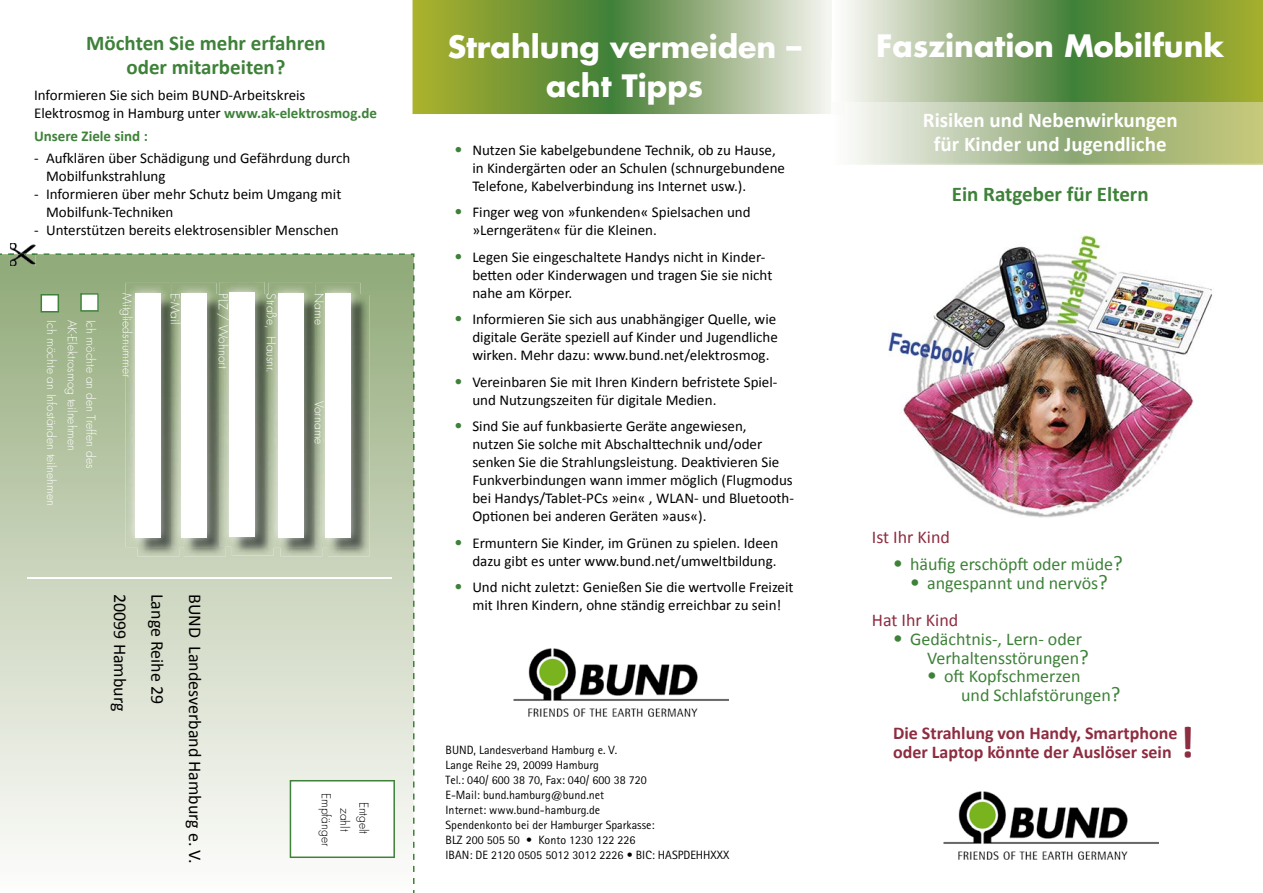
<style>
.page{position:relative;width:1263px;height:893px;background:#fff}
.page>*{position:absolute;margin:0;border:0;box-sizing:border-box;transform-origin:0 0}
.t1{font:700 45px "Calibri";color:#8e2c40}
.t2{font:700 30px/39px "Futura";color:#fff;text-align:center}
.t3{font:700 21px/24px "Calibri";color:#3e8139;text-align:center}
.t4{font:700 21px/24px "Calibri";color:#fff;text-align:center}
.t5{font:18px/18.8px "Calibri";color:#3e8139}
.t6{font:700 18px/18.8px "Calibri";color:#8e2c40}
.t7{font:18px "Calibri";color:#000}
.t8{font:18px "Calibri";color:#8e2c40}
.t9{font:15px/18px "Calibri";color:#000}
.t10{font:700 15px "Calibri";color:#3e8139}
.t11{font:12px/15px "Agfa Rotis Sans Serif";color:#000}
.t12{font:300 12px "Futura";color:#fff}
.t13{font:300 12px/18.8px "Futura";color:#000;text-align:center}
.s1{font-weight:700;color:#3e8139}
.s2{font-family:"Agfa Rotis Sans Serif";font-weight:700;color:#3e8139}
.s3{font-family:"Agfa Rotis Sans Serif";font-weight:700}
.s4{font-size:21px}
.s5{color:#8e2c40}
</style>
<div class="page">
<svg style="left:412px;top:0;width:420px;height:114px;background:#8da964"></svg>
<svg style="left:831px;top:62px;width:432px;height:103px;background:#b9c79c"></svg>
<svg style="left:832px;top:0;width:431px;height:101px;background:#8fac6b"></svg>
<img style="left:513px;top:648px;width:215px;height:68px">
<svg style="left:0;top:254px;width:414px;height:624px;background:#cfd8c3"></svg>
<svg style="left:399px;top:253px;width:6px;height:2px"></svg>
<svg style="left:387px;top:253px;width:6px;height:2px"></svg>
<svg style="left:375px;top:253px;width:6px;height:2px"></svg>
<svg style="left:363px;top:253px;width:6px;height:2px"></svg>
<svg style="left:340px;top:253px;width:6px;height:2px"></svg>
<svg style="left:328px;top:253px;width:6px;height:2px"></svg>
<svg style="left:316px;top:253px;width:6px;height:2px"></svg>
<svg style="left:304px;top:253px;width:6px;height:2px"></svg>
<svg style="left:292px;top:253px;width:6px;height:2px"></svg>
<svg style="left:269px;top:253px;width:17px;height:2px"></svg>
<svg style="left:257px;top:253px;width:6px;height:2px"></svg>
<svg style="left:245px;top:253px;width:6px;height:2px"></svg>
<svg style="left:233px;top:253px;width:6px;height:2px"></svg>
<svg style="left:221px;top:253px;width:6px;height:2px"></svg>
<svg style="left:209px;top:253px;width:6px;height:2px"></svg>
<svg style="left:186px;top:253px;width:6px;height:2px"></svg>
<svg style="left:174px;top:253px;width:6px;height:2px"></svg>
<svg style="left:162px;top:253px;width:6px;height:2px"></svg>
<svg style="left:150px;top:253px;width:6px;height:2px"></svg>
<svg style="left:138px;top:253px;width:6px;height:2px"></svg>
<svg style="left:115px;top:253px;width:17px;height:2px"></svg>
<svg style="left:103px;top:253px;width:6px;height:2px"></svg>
<svg style="left:91px;top:253px;width:6px;height:2px"></svg>
<svg style="left:79px;top:253px;width:6px;height:2px"></svg>
<svg style="left:67px;top:253px;width:6px;height:2px"></svg>
<svg style="left:55px;top:253px;width:6px;height:2px"></svg>
<svg style="left:411px;top:253px;width:3px;height:4px"></svg>
<hr style="left:27px;top:577px;width:365px;height:1px;background:#fff">
<img style="left:328px;top:295px;width:42px;height:261px">
<img style="left:316px;top:283px;width:44px;height:264px">
<img style="left:328px;top:295px;width:32px;height:252px">
<div style="left:325px;top:293px;width:26px;height:244px;background:#fff"></div>
<img style="left:280px;top:295px;width:42px;height:261px">
<img style="left:316px;top:295px;width:6px;height:252px">
<img style="left:268px;top:283px;width:45px;height:264px">
<img style="left:280px;top:295px;width:33px;height:252px">
<div style="left:278px;top:293px;width:25px;height:244px;background:#fff"></div>
<img style="left:232px;top:294px;width:42px;height:261px">
<img style="left:268px;top:294px;width:6px;height:253px">
<img style="left:220px;top:282px;width:44px;height:264px">
<img style="left:232px;top:294px;width:32px;height:252px">
<div style="left:229px;top:292px;width:26px;height:245px;background:#fff"></div>
<img style="left:184px;top:295px;width:42px;height:261px">
<img style="left:220px;top:295px;width:6px;height:251px">
<img style="left:172px;top:283px;width:45px;height:264px">
<img style="left:184px;top:295px;width:33px;height:252px">
<div style="left:182px;top:293px;width:25px;height:244px;background:#fff"></div>
<img style="left:137px;top:295px;width:42px;height:261px">
<img style="left:172px;top:295px;width:7px;height:252px">
<img style="left:125px;top:283px;width:45px;height:264px">
<img style="left:137px;top:295px;width:33px;height:252px">
<div style="left:135px;top:293px;width:26px;height:244px;background:#fff"></div>
<img style="left:10px;top:243px;width:26px;height:23px">
<img style="left:10px;top:253px;width:26px;height:2px">
<svg style="left:290px;top:780px;width:105px;height:78px"></svg>
<svg style="left:80px;top:293px;width:19px;height:19px"></svg>
<svg style="left:41px;top:294px;width:18px;height:18px"></svg>
<img style="left:888px;top:232px;width:324px;height:286px">
<img style="left:943px;top:791px;width:215px;height:68px">
<h3 class="t3" style="left:86px;top:31px;width:241px">Möchten Sie mehr erfahren oder mitarbeiten?</h3>
<p class="t9" style="left:34px;top:86px;width:344px">Informieren Sie sich beim BUND-Arbeitskreis<br>Elektrosmog in Hamburg unter <span class="s1">www.ak-elektrosmog.de</span></p>
<p class="t10" style="left:34px;top:126px;width:115px">Unsere Ziele sind :</p>
<p class="t9" style="left:46px;top:149px;width:306px;text-indent:-12px">- Aufklären über Schädigung und Gefährdung durch<br>Mobilfunkstrahlung</p>
<p class="t9" style="left:46px;top:185px;width:297px;text-indent:-12px">- Informieren über mehr Schutz beim Umgang mit<br>Mobilfunk-Techniken</p>
<p class="t9" style="left:34px;top:221px;width:306px">- Unterstützen bereits elektrosensibler Menschen</p>
<p class="t12" style="left:59px;top:320px;width:187px;rotate:90deg">Ich möchte an Infoständen teilnehmen</p>
<p class="t12" style="left:79px;top:319px;width:133px;rotate:90deg">AK-Elektrosmog teilnehmen</p>
<p class="t12" style="left:98px;top:319px;width:150px;rotate:90deg">Ich möchte an den Treffen des</p>
<p class="t12" style="left:134px;top:293px;width:85px;rotate:90deg">Mitgliedsnummer</p>
<p class="t12" style="left:182px;top:293px;width:33px;rotate:90deg">E-Mail</p>
<p class="t12" style="left:230px;top:293px;width:77px;rotate:90deg">PLZ / Wohnort</p>
<p class="t12" style="left:278px;top:293px;width:81px;rotate:90deg">Straße, Hausnr.</p>
<p class="t12" style="left:326px;top:293px;width:33px;rotate:90deg">Name</p>
<p class="t12" style="left:326px;top:401px;width:45px;rotate:90deg">Vorname</p>
<p class="t7" style="left:131px;top:594px;width:119px;rotate:90deg">20099 Hamburg</p>
<p class="t7" style="left:169px;top:594px;width:112px;rotate:90deg">Lange Reihe 29</p>
<p class="t7" style="left:206px;top:594px;width:271px;rotate:90deg">BUND Landesverband Hamburg e. V.</p>
<p class="t13" style="left:373px;top:793px;width:55px;rotate:90deg">Entgelt zahlt<br>Empfänger</p>
<h2 class="t2" style="left:448px;top:27px;width:355px">Strahlung vermeiden – acht Tipps</h2>
<p class="t9" style="left:472px;top:141px;width:314px;text-indent:-18px"><span class="s2">•</span> Nutzen Sie kabelgebundene Technik, ob zu Hause, in Kindergärten oder an Schulen (schnurgebundene<br>Telefone, Kabelverbindung ins Internet usw.).</p>
<p class="t9" style="left:472px;top:203px;width:280px;text-indent:-18px"><span class="s2">•</span> Finger weg von »funkenden« Spielsachen und »Lerngeräten« für die Kleinen.</p>
<p class="t9" style="left:472px;top:248px;width:302px;text-indent:-18px"><span class="s2">•</span> Legen Sie eingeschaltete Handys nicht in Kinder&shy;betten oder Kinderwagen und tragen Sie sie nicht nahe am Körper.</p>
<p class="t9" style="left:472px;top:310px;width:307px;text-align:justify;text-indent:-18px"><span class="s2">•</span> Informieren Sie sich aus unabhängiger Quelle, wie digitale Geräte speziell auf Kinder und Jugendliche wirken. Mehr dazu: www.bund.net/elektrosmog.</p>
<p class="t9" style="left:472px;top:373px;width:307px;text-indent:-18px"><span class="s2">•</span> Vereinbaren Sie mit Ihren Kindern befristete Spiel&shy;und Nutzungszeiten für digitale Medien.</p>
<p class="t9" style="left:472px;top:417px;width:323px;text-indent:-18px"><span class="s2">•</span> Sind Sie auf funkbasierte Geräte angewiesen,<br>nutzen Sie solche mit Abschalttechnik und/oder senken Sie die Strahlungsleistung. Deaktivieren Sie Funkverbindungen wann immer möglich (Flugmodus bei Handys/Tablet-PCs »ein« , WLAN- und Bluetooth-Optionen bei anderen Geräten »aus«).</p>
<p class="t9" style="left:454px;top:534px;width:325px;text-align:right"><span class="s2">•</span> Ermuntern Sie Kinder, im Grünen zu spielen. Ideen dazu gibt es unter www.bund.net/umweltbildung.</p>
<p class="t9" style="left:454px;top:578px;width:341px;text-align:center"><span class="s2">•</span> Und nicht zuletzt: Genießen Sie die wertvolle Freizeit mit Ihren Kindern, ohne ständig erreichbar zu sein!</p>
<p class="t11" style="left:446px;top:742px;width:285px">BUND, Landesverband Hamburg e. V.<br>Lange Reihe 29, 20099 Hamburg<br>Tel.: 040/ 600 38 70, Fax: 040/ 600 38 720<br>E-Mail: bund.hamburg@bund.net<br>Internet: www.bund-hamburg.de<br>Spendenkonto bei der Hamburger Sparkasse:<br>BLZ 200 505 50 • Konto 1230 122 226<br>IBAN: DE 2120 0505 5012 3012 2226 • BIC: HASPDEHHXXX</p>
<h2 class="t2" style="left:876px;top:26px;width:349px">Faszination Mobilfunk</h2>
<h3 class="t4" style="left:923px;top:108px;width:256px">Risiken und Nebenwirkungen für Kinder und Jugendliche</h3>
<h3 class="t3" style="left:952px;top:182px;width:198px">Ein Ratgeber für Eltern</h3>
<p class="t8" style="left:872px;top:525px;width:80px">Ist Ihr Kind</p>
<p class="t5" style="left:893px;top:555px;width:231px"><span class="s3">•</span> häufig erschöpft oder müde<span class="s4">?</span></p>
<p class="t5" style="left:872px;top:564px;width:238px;line-height:37.5px;text-indent:38px"><span class="s3">•</span> angespannt und nervös<span class="s4">?<br></span><span class="s5">Hat Ihr Kind</span></p>
<p class="t5" style="left:927px;top:630px;width:163px;text-indent:-34px"><span class="s3">•</span> Gedächtnis-, Lern- oder<br>Verhaltensstörungen<span class="s4">?</span></p>
<p class="t5" style="left:961px;top:667px;width:161px;text-indent:-34px"><span class="s3">•</span> oft Kopfschmerzen<br>und Schlafstörungen<span class="s4">?</span></p>
<p class="t6" style="left:893px;top:723px;width:286px">Die Strahlung von Handy, Smartphone oder Laptop könnte der Auslöser sein</p>
<h1 class="t1" style="left:1180px;top:714px;width:16px">!</h1>
</div>
